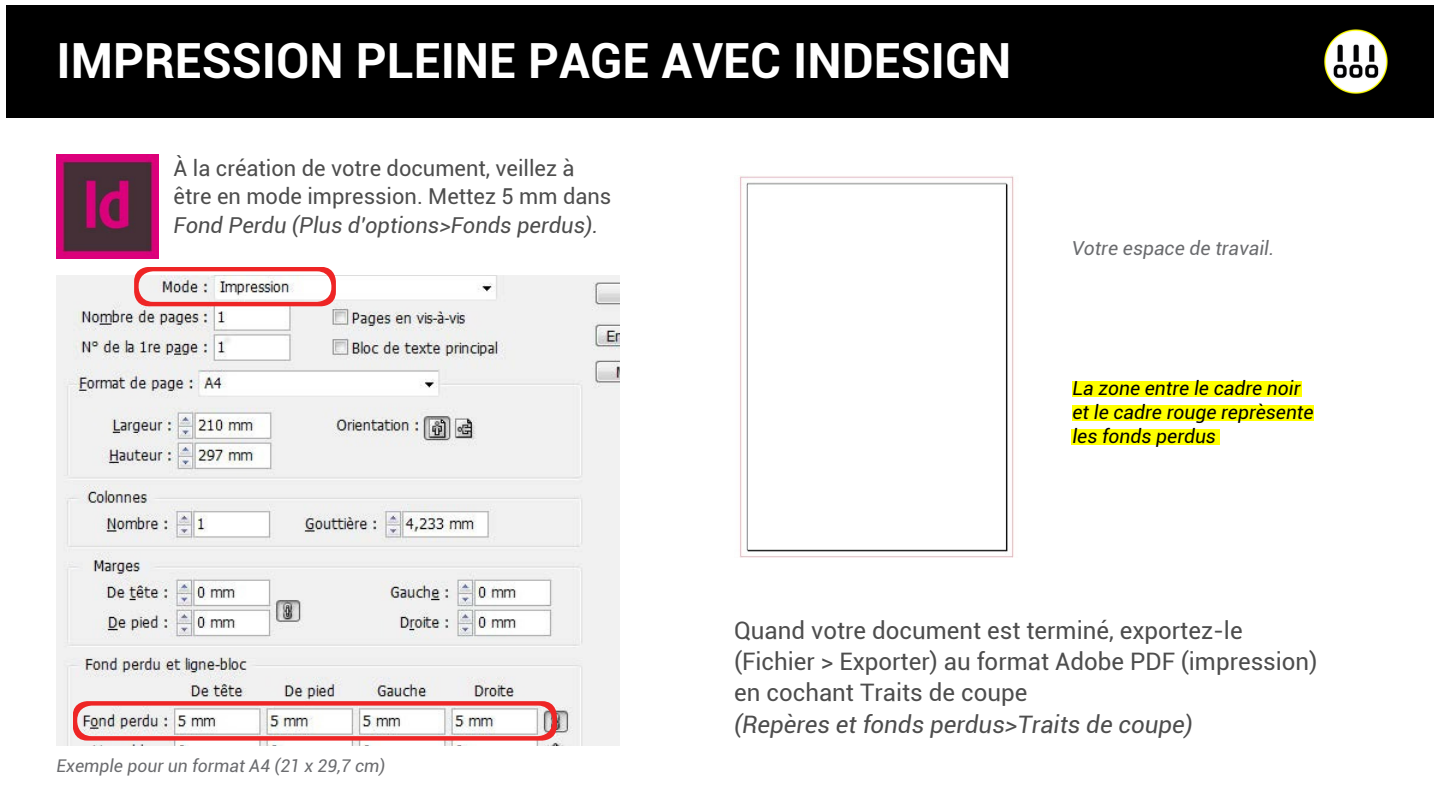
<style>
.page{position:relative;width:1440px;height:810px;background:#fff}
.page>*{position:absolute;margin:0;border:0;box-sizing:border-box;transform-origin:0 0}
.t1{font:700 48.5px "Roboto";color:#fff}
.t2{font:24.1px/31.3px "Roboto";color:#4d4d4d}
.t3{font:italic 24.1px "Roboto";color:#4d4d4d}
.t4{font:21.9px/28.5px "Roboto";color:#4d4d4d}
.t5{font:italic 21.9px "Roboto";color:#4d4d4d}
.t6{font:italic 19.3px/24px "Roboto";color:#000}
.t7{font:italic 19.3px "Roboto";color:#6b6c6f}
.t8{font:italic 17.5px "Roboto";color:#6b6c6f}
</style>
<div class="page">
<div style="left:6px;top:5px;width:1428px;height:113px;background:#000"></div>
<img style="left:1324px;top:29px;width:64px;height:65px">
<img style="left:57px;top:154px;width:102px;height:104px">
<img style="left:739px;top:176px;width:275px;height:381px">
<img style="left:57px;top:276px;width:562px;height:469px">
<svg style="left:73px;top:701px;width:484px;height:40px"></svg>
<svg style="left:134px;top:267px;width:202px;height:39px"></svg>
<div style="left:1072px;top:382px;width:229px;height:15px;background:#ff0"></div>
<div style="left:1072px;top:405px;width:241px;height:15px;background:#ff0"></div>
<div style="left:1072px;top:429px;width:148px;height:15px;background:#ff0"></div>
<h1 class="t1" style="left:57px;top:33px;width:956px">IMPRESSION PLEINE PAGE AVEC INDESIGN</h1>
<p class="t4" style="left:174px;top:154px;width:439px">À la création de votre document, veillez à être en mode impression. Mettez 5 mm dans</p>
<p class="t5" style="left:174px;top:212px;width:426px">Fond Perdu (Plus d'options&gt;Fonds perdus).</p>
<p class="t8" style="left:57px;top:756px;width:330px">Exemple pour un format A4 (21 x 29,7 cm)</p>
<p class="t7" style="left:1072px;top:237px;width:204px">Votre espace de travail.</p>
<p class="t6" style="left:1072px;top:377px;width:243px">La zone entre le cadre noir et le cadre rouge reprèsente les fonds perdus</p>
<p class="t2" style="left:734px;top:615px;width:585px">Quand votre document est terminé, exportez-le (Fichier &gt; Exporter) au format Adobe PDF (impression) en cochant Traits de coupe</p>
<p class="t3" style="left:734px;top:710px;width:460px">(Repères et fonds perdus&gt;Traits de coupe)</p>
</div>
